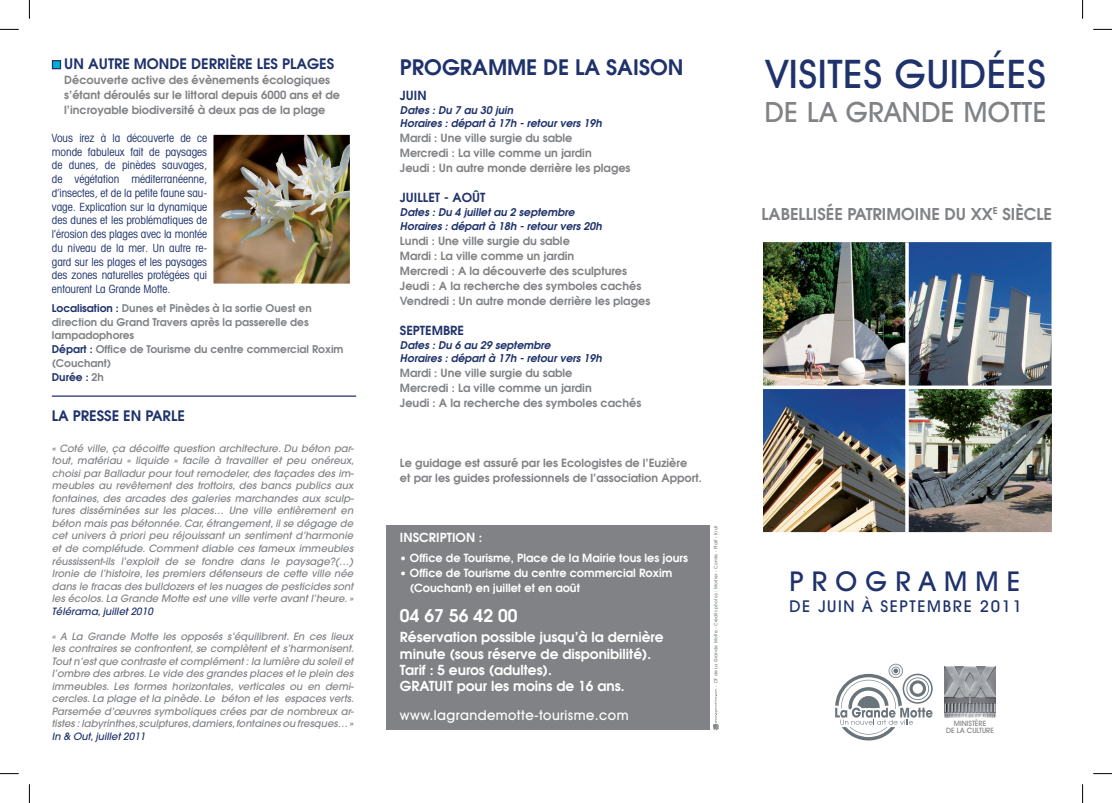
<style>
.page{position:relative;width:1112px;height:803px;background:#fff}
.page>*{position:absolute;margin:0;border:0;box-sizing:border-box;transform-origin:0 0}
.t1{font:500 39.62px "Avant Garde IT Cby BT";letter-spacing:.015em;color:#1f326b}
.t2{font:500 28.12px "Avant Garde IT Cby BT";letter-spacing:.015em;color:#808285}
.t3{font:500 27.5px "Avant Garde IT Cby BT";letter-spacing:.3em;color:#1f326b}
.t4{font:600 21.25px "Avant Garde";color:#1f326b}
.t5{font:600 17.5px "Avant Garde";color:#fff}
.t6{font:500 16.38px "Avant Garde IT Cby BT";letter-spacing:.1em;color:#1f326b}
.t7{font:600 16.25px "Avant Garde";color:#808285}
.t8{font:600 14.38px "Avant Garde";color:#1f326b}
.t9{font:600 13.75px "Avant Garde";color:#fff}
.t10{font:500 13.75px "Avant Garde IT Cby BT";letter-spacing:.03em;color:#fff}
.t11{font:600 12.5px "Avant Garde";color:#1f326b}
.t12{font:600 12.5px "Avant Garde";color:#fff}
.t13{font:600 11.25px/15px "Avant Garde";color:#808285}
.t14{font:condensed 11.25px/13.8px "Avant Garde IT Cby BT";color:#1f326b;text-align:justify}
.t15{font:600 11.25px/15px "Avant Garde";color:#fff}
.t16{font:italic 600 10.62px "Avant Garde";color:#1f326b}
.t17{font:600 10.62px/13.8px "Avant Garde";color:#808285}
.t18{font:600 10.62px "Avant Garde";color:#1f326b}
.t19{font:italic 500 10px/12.5px "Avant Garde";color:#808285;text-align:justify}
.t20{font:500 7.38px "Avant Garde IT Cby BT";color:#808285}
.t21{font:500 4.62px "Avant Garde IT Cby BT";letter-spacing:.03em;color:#808285}
.s1{color:#1f326b}
.s2{color:#808285}
</style>
<div class="page">
<img style="left:763px;top:243px;width:287px;height:290px">
<hr style="left:905px;top:242px;width:3px;height:290px;background:#fff">
<svg style="left:763px;top:385px;width:289px;height:4px"></svg>
<img style="left:944px;top:666px;width:51px;height:51px">
<svg style="left:835px;top:664px;width:97px;height:76px"></svg>
<svg style="left:713px;top:689px;width:5px;height:42px"></svg>
<div style="left:52px;top:60px;width:9px;height:9px;background:#00b1d5;border:1px solid #1f326b"></div>
<img style="left:214px;top:136px;width:135px;height:147px">
<div style="left:207px;top:129px;width:149px;height:161px;border:6px solid #fff"></div>
<div style="left:386px;top:525px;width:323px;height:204px;background:#808285"></div>
<hr style="left:52px;top:395px;width:304px;height:2px;background:#1f326b">
<svg style="left:0;top:29px;width:19px;height:1px"></svg>
<svg style="left:1093px;top:29px;width:18px;height:1px"></svg>
<svg style="left:0;top:773px;width:19px;height:1px"></svg>
<svg style="left:1093px;top:773px;width:18px;height:1px"></svg>
<svg style="left:29px;top:0;width:1px;height:19px"></svg>
<svg style="left:29px;top:784px;width:1px;height:19px"></svg>
<svg style="left:1082px;top:0;width:1px;height:19px"></svg>
<svg style="left:1082px;top:784px;width:1px;height:19px"></svg>
<p class="t8" style="left:64px;top:55px;width:271px">UN AUTRE MONDE DERRIÈRE LES PLAGES</p>
<p class="t13" style="left:64px;top:72px;width:277px">Découverte active des évènements écologiques s’étant déroulés sur le littoral depuis 6000 ans et de l’incroyable biodiversité à deux pas de la plage</p>
<p class="t14" style="left:52px;top:131px;width:157px">Vous irez à la découverte de ce monde fabuleux fait de paysages de dunes, de pinèdes sauvages, de végétation méditerranéenne, d’insectes, et de la petite faune sau&shy;vage. Explication sur la dynamique des dunes et les problématiques de l’érosion des plages avec la montée du niveau de la mer. Un autre re&shy;gard sur les plages et les paysages des zones naturelles protégées qui entourent La Grande Motte.</p>
<p class="t17" style="left:52px;top:301px;width:261px"><span class="s1">Localisation :</span> Dunes et Pinèdes à la sortie Ouest en direction du Grand Travers après la passerelle des lampadophores</p>
<p class="t17" style="left:52px;top:342px;width:293px"><span class="s1">Départ :</span> Office de Tourisme du centre commercial Roxim</p>
<p class="t17" style="left:52px;top:356px;width:61px">(Couchant)</p>
<p class="t18" style="left:52px;top:370px;width:54px">Durée : <span class="s2">2h</span></p>
<p class="t8" style="left:52px;top:406px;width:134px">LA PRESSE EN PARLE</p>
<p class="t19" style="left:52px;top:442px;width:303px">« Coté ville, ça décoiffe question architecture. Du béton par&shy;tout, matériau « liquide » facile à travailler et peu onéreux, choisi par Balladur pour tout remodeler, des façades des im&shy;meubles au revêtement des trottoirs, des bancs publics aux fontaines, des arcades des galeries marchandes aux sculp&shy;tures disséminées sur les places… Une ville entièrement en béton mais pas bétonnée. Car, étrangement, il se dégage de cet univers à priori peu réjouissant un sentiment d’harmonie et de complétude. Comment diable ces fameux immeubles réussissent-ils l’exploit de se fondre dans le paysage?(…)<br>Ironie de l’histoire, les premiers défenseurs de cette ville née dans le fracas des bulldozers et les nuages de pesticides sont les écolos. La Grande Motte est une ville verte avant l’heure. » <span class="s1">Télérama, juillet 2010</span></p>
<p class="t19" style="left:52px;top:630px;width:303px">« A La Grande Motte les opposés s’équilibrent. En ces lieux les contraires se confrontent, se complètent et s’harmonisent.<br>Tout n’est que contraste et complément : la lumière du soleil et l’ombre des arbres. Le vide des grandes places et le plein des immeubles. Les formes horizontales, verticales ou en demi&shy;cercles. La plage et la pinède. Le béton et les espaces verts.<br>Parsemée d’œuvres symboliques crées par de nombreux ar&shy;tistes : labyrinthes, sculptures, damiers, fontaines ou fresques… » <span class="s1">In &amp; Out, juillet 2011</span></p>
<p class="t4" style="left:400px;top:53px;width:285px">PROGRAMME DE LA SAISON</p>
<p class="t11" style="left:400px;top:87px;width:28px">JUIN</p>
<p class="t16" style="left:400px;top:103px;width:117px">Dates :Du 7 au 30 juin</p>
<p class="t16" style="left:400px;top:116px;width:206px">Horaires :départà 17h - retourvers 19h</p>
<p class="t13" style="left:400px;top:130px;width:174px">Mardi : Une ville surgie du sable</p>
<p class="t13" style="left:400px;top:145px;width:193px">Mercredi : La ville comme un jardin</p>
<p class="t13" style="left:400px;top:160px;width:232px">Jeudi : Un autre monde derrière les plages</p>
<p class="t11" style="left:400px;top:189px;width:87px">JUILLET - AOÛT</p>
<p class="t16" style="left:400px;top:205px;width:178px">Dates :Du 4 juilletau 2 septembre</p>
<p class="t16" style="left:400px;top:219px;width:206px">Horaires :départà 18h - retourvers 20h</p>
<p class="t13" style="left:400px;top:233px;width:171px">Lundi : Une ville surgie du sable</p>
<p class="t13" style="left:400px;top:248px;width:176px">Mardi : La ville comme un jardin</p>
<p class="t13" style="left:400px;top:263px;width:228px">Mercredi : A la découverte des sculptures</p>
<p class="t13" style="left:400px;top:278px;width:243px">Jeudi : A la recherche des symboles cachés</p>
<p class="t13" style="left:400px;top:293px;width:252px">Vendredi : Un autre monde derrière les plages</p>
<p class="t11" style="left:400px;top:322px;width:65px">SEPTEMBRE</p>
<p class="t16" style="left:400px;top:338px;width:154px">Dates :Du 6 au 29 septembre</p>
<p class="t16" style="left:400px;top:351px;width:206px">Horaires :départà 17h - retourvers 19h</p>
<p class="t13" style="left:400px;top:365px;width:174px">Mardi : Une ville surgie du sable</p>
<p class="t13" style="left:400px;top:380px;width:193px">Mercredi : La ville comme un jardin</p>
<p class="t13" style="left:400px;top:395px;width:243px">Jeudi : A la recherche des symboles cachés</p>
<p class="t13" style="left:400px;top:455px;width:303px">Le guidage est assuré par les Ecologistes de l’Euzière<br>et par les guides professionnels de l’association Apport.</p>
<p class="t12" style="left:400px;top:529px;width:84px">INSCRIPTION :</p>
<p class="t15" style="left:400px;top:550px;width:289px">• Office de Tourisme, Place de la Mairie tous les jours</p>
<p class="t15" style="left:410px;top:565px;width:264px;text-indent:-10px">• Office de Tourisme du centre commercial Roxim (Couchant) en juillet et en août</p>
<p class="t5" style="left:400px;top:604px;width:119px">04 67 56 42 00</p>
<p class="t9" style="left:400px;top:628px;width:265px">Réservation possible jusqu’à la dernière</p>
<p class="t9" style="left:400px;top:644px;width:253px">minute (sous réserve de disponibilité).</p>
<p class="t9" style="left:400px;top:661px;width:153px">Tarif : 5 euros (adultes).</p>
<p class="t9" style="left:400px;top:677px;width:226px">GRATUIT pour les moins de 16 ans.</p>
<p class="t10" style="left:400px;top:707px;width:230px">www.lagrandemotte-tourisme.com</p>
<p class="t21" style="left:712px;top:687px;width:163px;rotate:-90deg">- OT de La Grande Motte - Crédits photos : Mortier - Comte - Pfaff - Kruit</p>
<p class="t1" style="left:765px;top:50px;width:282px">VISITES GUIDÉES</p>
<p class="t2" style="left:764px;top:95px;width:283px">DE LA GRANDE MOTTE</p>
<p class="t7" style="left:761px;top:203px;width:292px">LABELLISÉE PATRIMOINE DU XX<sup>E</sup> SIÈCLE</p>
<p class="t3" style="left:789px;top:565px;width:232px">PROGRAMME</p>
<p class="t6" style="left:789px;top:596px;width:234px">DE JUIN À SEPTEMBRE 2011</p>
<p class="t20" style="left:953px;top:719px;width:34px">MINISTÈRE</p>
<p class="t20" style="left:945px;top:726px;width:50px">DE LA CULTURE</p>
</div>
